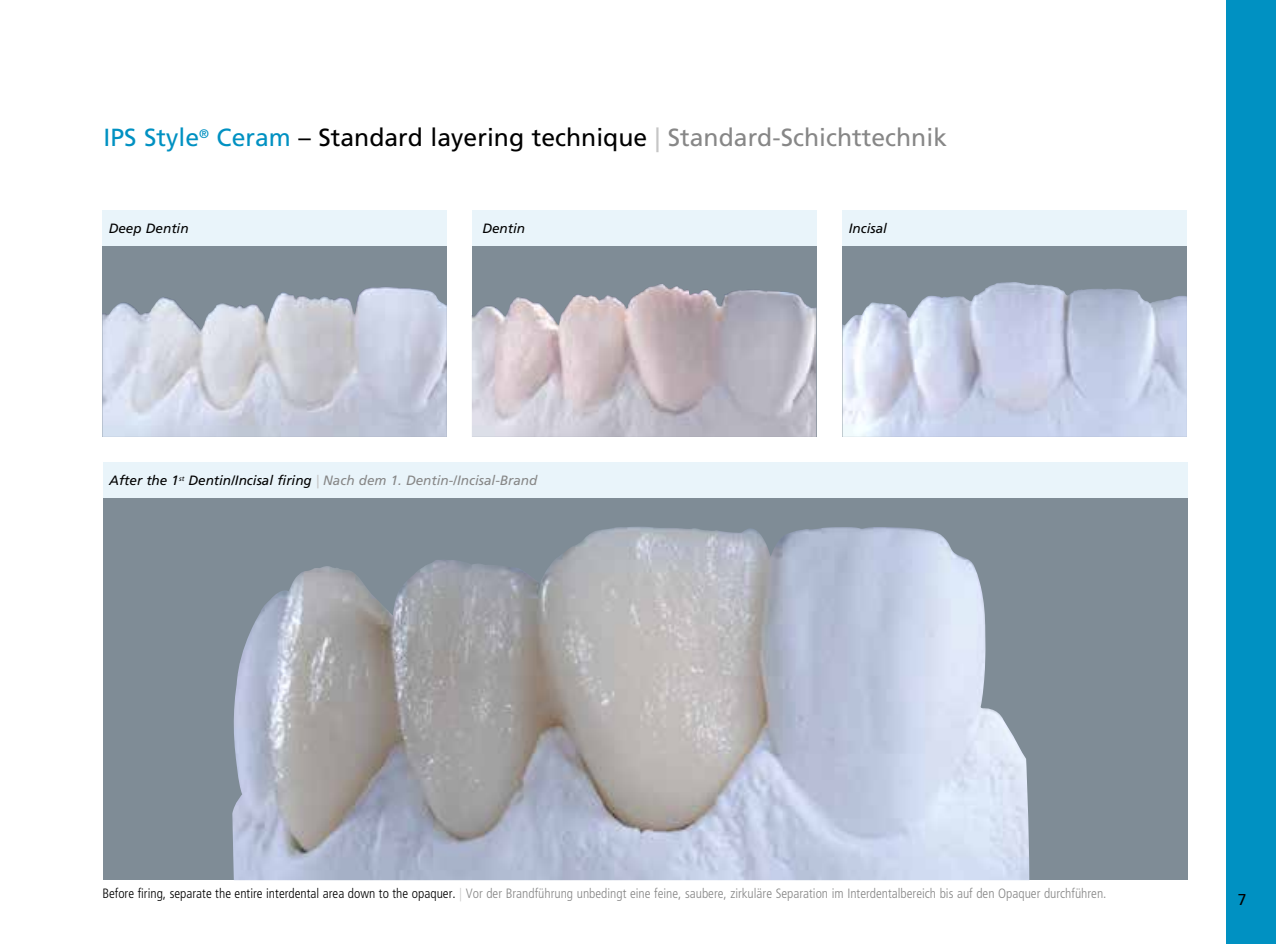
<style>
.page{position:relative;width:1276px;height:944px;background:#fff}
.page>*{position:absolute;margin:0;border:0;box-sizing:border-box;transform-origin:0 0}
.t1{font:24.75px "Frutiger";color:#000}
.t2{font:15.75px "Frutiger";color:#000}
.t3{font:300 condensed 13.5px "Frutiger";color:#878787}
.t4{font:italic 13.5px "Frutiger";color:#878787}
.t5{font:italic 13.5px "Frutiger";color:#000}
.s1{color:#0091c2}
.s2{color:#c6c6c6}
.s3{color:#878787}
.s4{color:#000}
</style>
<div class="page">
<div style="left:1226px;top:0;width:50px;height:944px;background:#0091c2"></div>
<svg style="left:102px;top:246px;width:345px;height:191px;background:#b5bcc8"></svg>
<img style="left:343px;top:287px;width:39px;height:27px">
<div style="left:103px;top:497px;width:1084px;height:383px;background:#7f8c96"></div>
<img style="left:232px;top:527px;width:797px;height:353px">
<div style="left:472px;top:246px;width:344px;height:191px;background:#7f8c96"></div>
<img style="left:472px;top:284px;width:344px;height:153px">
<div style="left:842px;top:246px;width:345px;height:191px;background:#7f8c96"></div>
<img style="left:842px;top:282px;width:345px;height:155px">
<div style="left:103px;top:462px;width:1084px;height:35px;background:#e9f4fa"></div>
<div style="left:102px;top:210px;width:345px;height:36px;background:#e9f4fa"></div>
<div style="left:472px;top:210px;width:344px;height:36px;background:#e9f4fa"></div>
<div style="left:842px;top:210px;width:345px;height:36px;background:#e9f4fa"></div>
<h1 class="t1" style="left:104px;top:123px;width:845px"><span class="s1">IPS Style</span><sup>®</sup> <span class="s1">Ceram</span> – Standard layering technique <span class="s2">|</span> <span class="s3">Standard-Schichttechnik</span></h1>
<p class="t5" style="left:109px;top:221px;width:81px">Deep Dentin</p>
<p class="t5" style="left:482px;top:221px;width:44px">Dentin</p>
<p class="t5" style="left:849px;top:221px;width:40px">Incisal</p>
<p class="t4" style="left:109px;top:472px;width:429px"><span class="s4">After the 1</span><sup>st</sup> <span class="s4">Dentin/Incisal firing</span> <span class="s2">|</span> Nach dem 1. Dentin-/Incisal-Brand</p>
<p class="t3" style="left:102px;top:885px;width:1005px"><span class="s4">Before firing, separate the entire interdental area down to the opaquer.</span> <span class="s2">|</span> Vor der Brandführung unbedingt eine feine, saubere, zirkuläre Separation im Interdentalbereich bis auf den Opaquer durchführen.</p>
<p class="t2" style="left:1237px;top:890px;width:10px">7</p>
</div>
